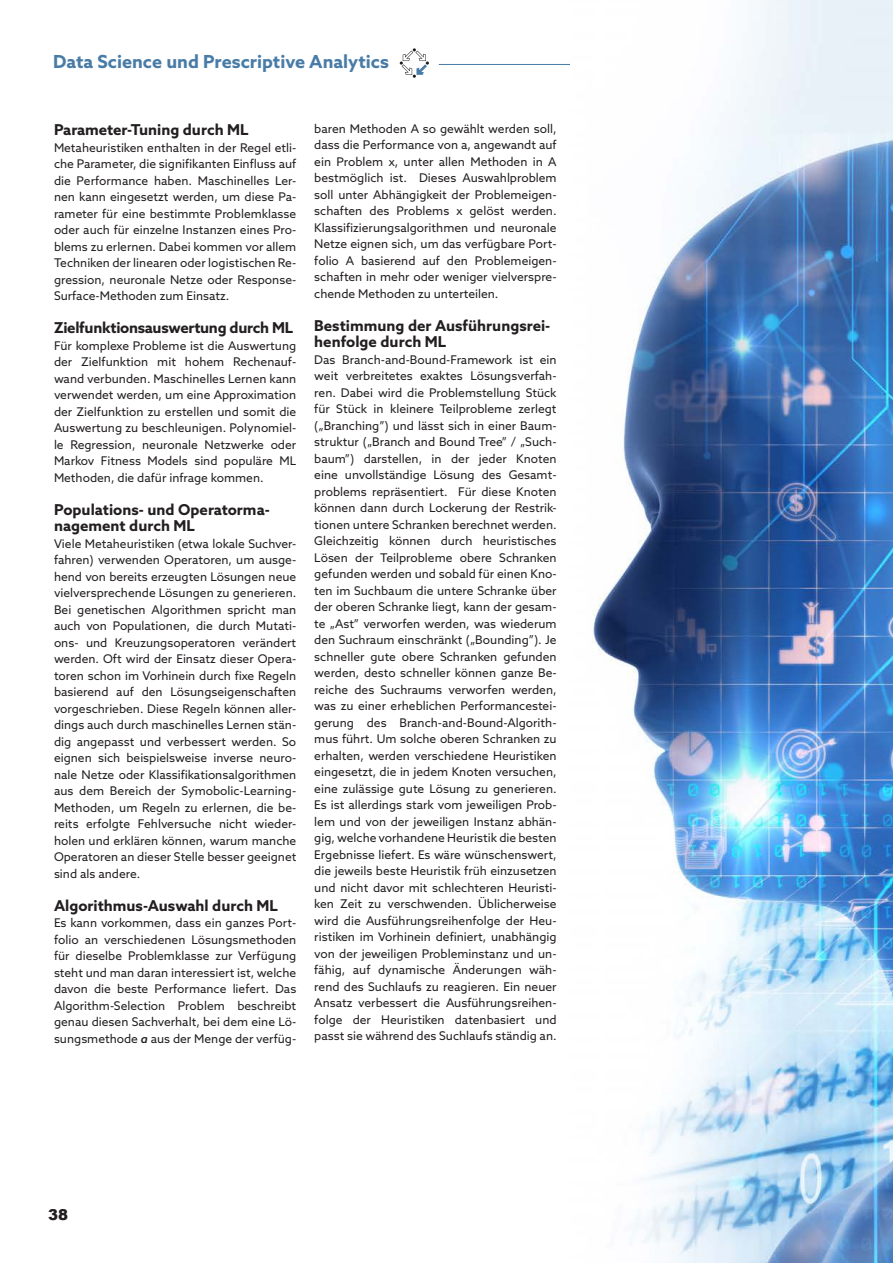
<style>
.page{position:relative;width:893px;height:1263px;background:#fff}
.page>*{position:absolute;margin:0;border:0;box-sizing:border-box;transform-origin:0 0}
.t1{font:700 18px "Azo Sans";color:#487ca7}
.t2{font:700 15px/16.5px "Azo Sans";color:#231f20}
.t3{font:700 15px "Azo Sans";letter-spacing:-.02em;color:#231f20}
.t4{font:900 15px "Arial";color:#231f20}
.t5{font:12px/16.5px "Azo Sans";color:#231f20;text-align:justify}
.s1{font-weight:500;font-style:italic}
</style>
<div class="page">
<hr style="left:439px;top:64px;width:369px;height:1px;background:#487ca7">
<svg style="left:400px;top:48px;width:29px;height:30px"></svg>
<img style="left:571px;top:0;width:322px;height:1263px">
<p class="t1" style="left:53px;top:50px;width:337px">Data Science und Prescriptive Analytics</p>
<p class="t2" style="left:54px;top:121px;width:196px">Parameter-Tuning durch ML</p>
<p class="t5" style="left:54px;top:139px;width:244px">Metaheuristiken enthalten in der Regel etli&shy;che Parameter, die signifikanten Einfluss auf die Performance haben. Maschinelles Ler&shy;nen kann eingesetzt werden, um diese Pa&shy;rameter für eine bestimmte Problemklasse oder auch für einzelne Instanzen eines Pro&shy;blems zu erlernen. Dabei kommen vor allem Techniken der linearen oder logistischen Re&shy;gression, neuronale Netze oder Response-Surface-Methoden zum Einsatz.</p>
<p class="t3" style="left:54px;top:318px;width:241px">Zielfunktionsauswertung durch ML</p>
<p class="t5" style="left:54px;top:337px;width:244px">Für komplexe Probleme ist die Auswertung der Zielfunktion mit hohem Rechenauf&shy;wand verbunden. Maschinelles Lernen kann verwendet werden, um eine Approximation der Zielfunktion zu erstellen und somit die Auswertung zu beschleunigen. Polynomiel&shy;le Regression, neuronale Netzwerke oder Markov Fitness Models sind populäre ML Methoden, die dafür infrage kommen.</p>
<p class="t2" style="left:54px;top:501px;width:217px">Populations- und Operatorma&shy;nagement durch ML</p>
<p class="t5" style="left:54px;top:535px;width:244px">Viele Metaheuristiken (etwa lokale Suchver&shy;fahren) verwenden Operatoren, um ausge&shy;hend von bereits erzeugten Lösungen neue vielversprechende Lösungen zu generieren.<br>Bei genetischen Algorithmen spricht man auch von Populationen, die durch Mutati&shy;ons- und Kreuzungsoperatoren verändert werden. Oft wird der Einsatz dieser Opera&shy;toren schon im Vorhinein durch fixe Regeln basierend auf den Lösungseigenschaften vorgeschrieben. Diese Regeln können aller&shy;dings auch durch maschinelles Lernen stän&shy;dig angepasst und verbessert werden. So eignen sich beispielsweise inverse neuro&shy;nale Netze oder Klassifikationsalgorithmen aus dem Bereich der Symobolic-Learning-Methoden, um Regeln zu erlernen, die be&shy;reits erfolgte Fehlversuche nicht wieder&shy;holen und erklären können, warum manche Operatoren an dieser Stelle besser geeignet sind als andere.</p>
<p class="t2" style="left:54px;top:897px;width:225px">Algorithmus-Auswahl durch ML</p>
<p class="t5" style="left:54px;top:914px;width:244px">Es kann vorkommen, dass ein ganzes Port&shy;folio an verschiedenen Lösungsmethoden für dieselbe Problemklasse zur Verfügung steht und man daran interessiert ist, welche davon die beste Performance liefert. Das Algorithm-Selection Problem beschreibt genau diesen Sachverhalt, bei dem eine Lö&shy;sungsmethode <span class="s1">a</span> aus der Menge der verfüg-</p>
<p class="t5" style="left:314px;top:120px;width:244px">baren Methoden A so gewählt werden soll, dass die Performance von a, angewandt auf ein Problem x, unter allen Methoden in A bestmöglich ist. Dieses Auswahlproblem soll unter Abhängigkeit der Problemeigen&shy;schaften des Problems x gelöst werden.<br>Klassifizierungsalgorithmen und neuronale Netze eignen sich, um das verfügbare Port&shy;folio A basierend auf den Problemeigen&shy;schaften in mehr oder weniger vielverspre&shy;chende Methoden zu unterteilen.</p>
<p class="t2" style="left:314px;top:317px;width:238px">Bestimmung der Ausführungsrei&shy;henfolge durch ML</p>
<p class="t5" style="left:314px;top:351px;width:244px">Das Branch-and-Bound-Framework ist ein weit verbreitetes exaktes Lösungsverfah&shy;ren. Dabei wird die Problemstellung Stück für Stück in kleinere Teilprobleme zerlegt („Branching”) und lässt sich in einer Baum&shy;struktur („Branch and Bound Tree” / „Such&shy;baum”) darstellen, in der jeder Knoten eine unvollständige Lösung des Gesamt&shy;problems repräsentiert. Für diese Knoten können dann durch Lockerung der Restrik&shy;tionen untere Schranken berechnet werden.<br>Gleichzeitig können durch heuristisches Lösen der Teilprobleme obere Schranken gefunden werden und sobald für einen Kno&shy;ten im Suchbaum die untere Schranke über der oberen Schranke liegt, kann der gesam&shy;te „Ast” verworfen werden, was wiederum den Suchraum einschränkt („Bounding”). Je schneller gute obere Schranken gefunden werden, desto schneller können ganze Be&shy;reiche des Suchraums verworfen werden, was zu einer erheblichen Performancestei&shy;gerung des Branch-and-Bound-Algorith&shy;mus führt. Um solche oberen Schranken zu erhalten, werden verschiedene Heuristiken eingesetzt, die in jedem Knoten versuchen, eine zulässige gute Lösung zu generieren.<br>Es ist allerdings stark vom jeweiligen Prob&shy;lem und von der jeweiligen Instanz abhän&shy;gig, welche vorhandene Heuristik die besten Ergebnisse liefert. Es wäre wünschenswert, die jeweils beste Heuristik früh einzusetzen und nicht davor mit schlechteren Heuristi&shy;ken Zeit zu verschwenden. Üblicherweise wird die Ausführungsreihenfolge der Heu&shy;ristiken im Vorhinein definiert, unabhängig von der jeweiligen Probleminstanz und un&shy;fähig, auf dynamische Änderungen wäh&shy;rend des Suchlaufs zu reagieren. Ein neuer Ansatz verbessert die Ausführungsreihen&shy;folge der Heuristiken datenbasiert und passt sie während des Suchlaufs ständig an.</p>
<p class="t4" style="left:48px;top:1203px;width:22px">38</p>
</div>
